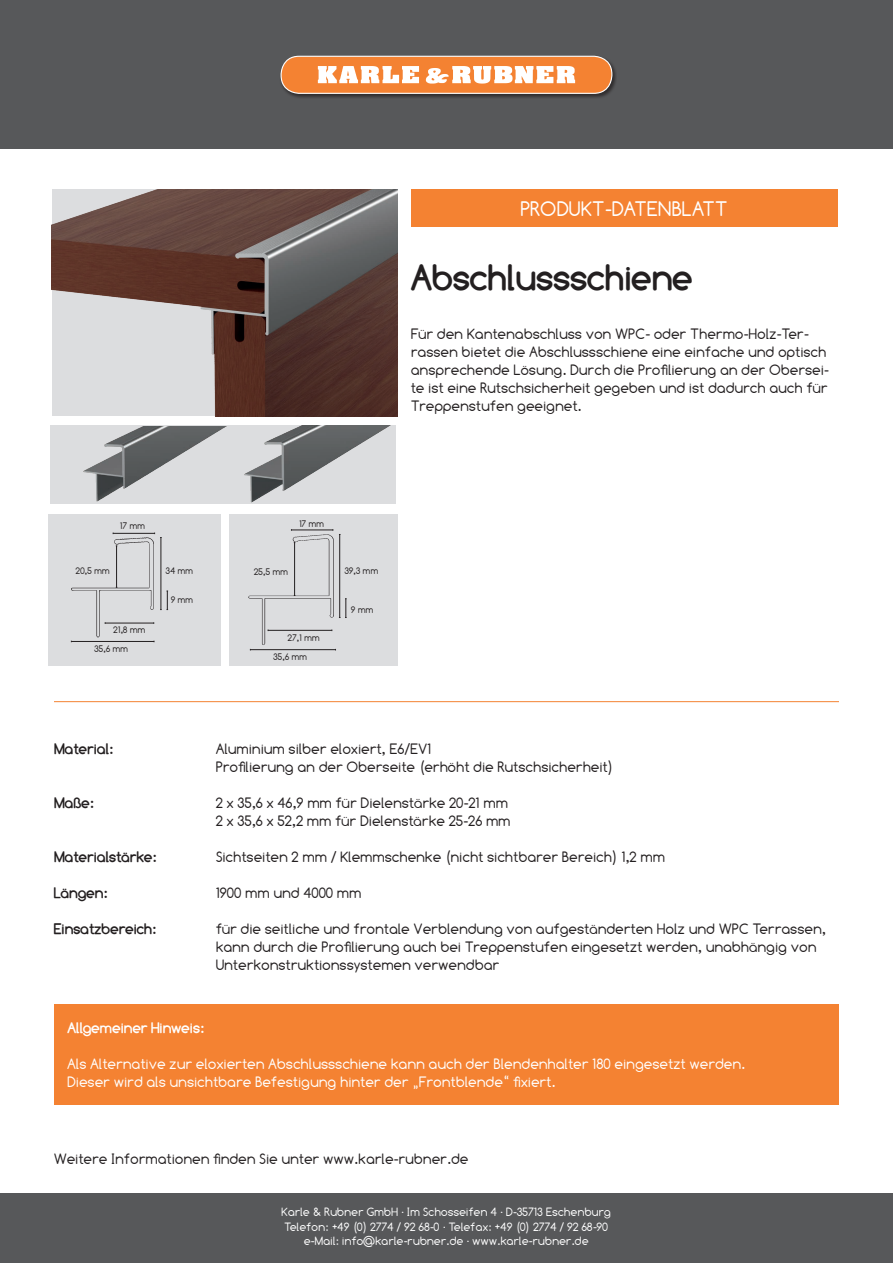
<style>
.page{position:relative;width:893px;height:1263px;background:#fff}
.page>*{position:absolute;margin:0;border:0;box-sizing:border-box;transform-origin:0 0}
.t1{font:700 36px "Comfortaa";color:#231f20}
.t2{font:21px "Comfortaa";color:#fff}
.t3{font:15px/18px "Comfortaa";color:#231f20}
.t4{font:15px "Comfortaa";color:#fff}
.t5{font:700 15px "Comfortaa";color:#231f20}
.t6{font:700 15px "Comfortaa";color:#fff}
.t7{font:12px/14.4px "Comfortaa";color:#fff;text-align:center}
.t8{font:9.45px "Comfortaa";color:#231f20}
</style>
<div class="page">
<div style="left:0;top:1193px;width:893px;height:70px;background:#57585a"></div>
<div style="left:0;top:0;width:893px;height:149px;background:#57585a"></div>
<div style="left:54px;top:1005px;width:785px;height:100px;background:#f48232"></div>
<div style="left:280px;top:55px;width:337px;height:44px;background:#231f20;opacity:.75"></div>
<div style="left:281px;top:56px;width:331px;height:37px;background:#f48232;border-radius:18px"></div>
<div style="left:281px;top:56px;width:331px;height:38px;border:1px solid #fff;border-radius:18px"></div>
<svg style="left:318px;top:66px;width:101px;height:17px"></svg>
<svg style="left:426px;top:66px;width:149px;height:18px"></svg>
<hr style="left:54px;top:701px;width:785px;height:1px;background:#f48232">
<div style="left:411px;top:190px;width:427px;height:37px;background:#f48232"></div>
<img style="left:52px;top:189px;width:345px;height:227px">
<div style="left:50px;top:426px;width:346px;height:78px;background:#dcdddf"></div>
<img style="left:270px;top:426px;width:119px;height:66px">
<img style="left:83px;top:426px;width:187px;height:77px">
<div style="left:229px;top:514px;width:168px;height:152px;background:#dcdddf"></div>
<div style="left:49px;top:514px;width:172px;height:152px;background:#dcdddf"></div>
<svg style="left:248px;top:529px;width:99px;height:121px"></svg>
<svg style="left:71px;top:533px;width:97px;height:109px"></svg>
<p class="t2" style="left:521px;top:197px;width:209px">PRODUKT-DATENBLATT</p>
<p class="t1" style="left:411px;top:257px;width:283px">Abschlussschiene</p>
<p class="t8" style="left:120px;top:520px;width:26px">17 mm</p>
<p class="t8" style="left:76px;top:565px;width:36px">20,5 mm</p>
<p class="t8" style="left:114px;top:625px;width:34px">21,8 mm</p>
<p class="t8" style="left:94px;top:644px;width:35px">35,6 mm</p>
<p class="t8" style="left:166px;top:565px;width:29px">34 mm</p>
<p class="t8" style="left:171px;top:594px;width:24px">9 mm</p>
<p class="t3" style="left:411px;top:325px;width:420px">Für den Kantenabschluss von WPC- oder Thermo-Holz-Ter&shy;rassen bietet die Abschlussschiene eine einfache und optisch ansprechende Lösung. Durch die Profilierung an der Obersei&shy;te ist eine Rutschsicherheit gegeben und ist dadurch auch für Treppenstufen geeignet.</p>
<p class="t8" style="left:299px;top:518px;width:26px">17 mm</p>
<p class="t8" style="left:254px;top:566px;width:36px">25,5 mm</p>
<p class="t8" style="left:288px;top:632px;width:33px">27,1 mm</p>
<p class="t8" style="left:273px;top:651px;width:35px">35,6 mm</p>
<p class="t8" style="left:345px;top:566px;width:35px">39,3 mm</p>
<p class="t8" style="left:351px;top:604px;width:24px">9 mm</p>
<p class="t5" style="left:54px;top:740px;width:61px">Material:</p>
<p class="t3" style="left:216px;top:740px;width:399px">Aluminium silber eloxiert, E6/EV1<br>Profilierung an der Oberseite (erhöht die Rutschsicherheit)</p>
<p class="t5" style="left:54px;top:794px;width:41px">Maße:</p>
<p class="t3" style="left:216px;top:794px;width:294px">2 x 35,6 x 46,9 mm für Dielenstärke 20-21 mm</p>
<p class="t3" style="left:216px;top:812px;width:296px">2 x 35,6 x 52,2 mm für Dielenstärke 25-26 mm</p>
<p class="t5" style="left:54px;top:848px;width:104px">Materialstärke:</p>
<p class="t3" style="left:216px;top:848px;width:451px">Sichtseiten 2 mm / Klemmschenke (nicht sichtbarer Bereich) 1,2 mm</p>
<p class="t5" style="left:54px;top:884px;width:55px">Längen:</p>
<p class="t3" style="left:216px;top:884px;width:147px">1900 mm und 4000 mm</p>
<p class="t5" style="left:54px;top:920px;width:104px">Einsatzbereich:</p>
<p class="t3" style="left:216px;top:920px;width:612px">für die seitliche und frontale Verblendung von aufgeständerten Holz und WPC Terrassen,</p>
<p class="t3" style="left:216px;top:938px;width:602px">kann durch die Profilierung auch bei Treppenstufen eingesetzt werden, unabhängig von<br>Unterkonstruktionssystemen verwendbar</p>
<p class="t6" style="left:68px;top:1019px;width:138px">Allgemeiner Hinweis:</p>
<p class="t4" style="left:68px;top:1056px;width:680px">Als Alternative zur eloxierten Abschlussschiene kann auch der Blendenhalter 180 eingesetzt werden.</p>
<p class="t4" style="left:68px;top:1074px;width:490px">Dieser wird als unsichtbare Befestigung hinter der „Frontblende“ fixiert.</p>
<p class="t3" style="left:54px;top:1150px;width:416px">Weitere Informationen finden Sie unter www.karle-rubner.de</p>
<p class="t7" style="left:282px;top:1205px;width:331px">Karle &amp; Rubner GmbH · Im Schosseifen 4 · D-35713 Eschenburg<br>Telefon: +49 (0) 2774 / 92 68-0 · Telefax: +49 (0) 2774 / 92 68-90 e-Mail: info@karle-rubner.de · www.karle-rubner.de</p>
</div>
